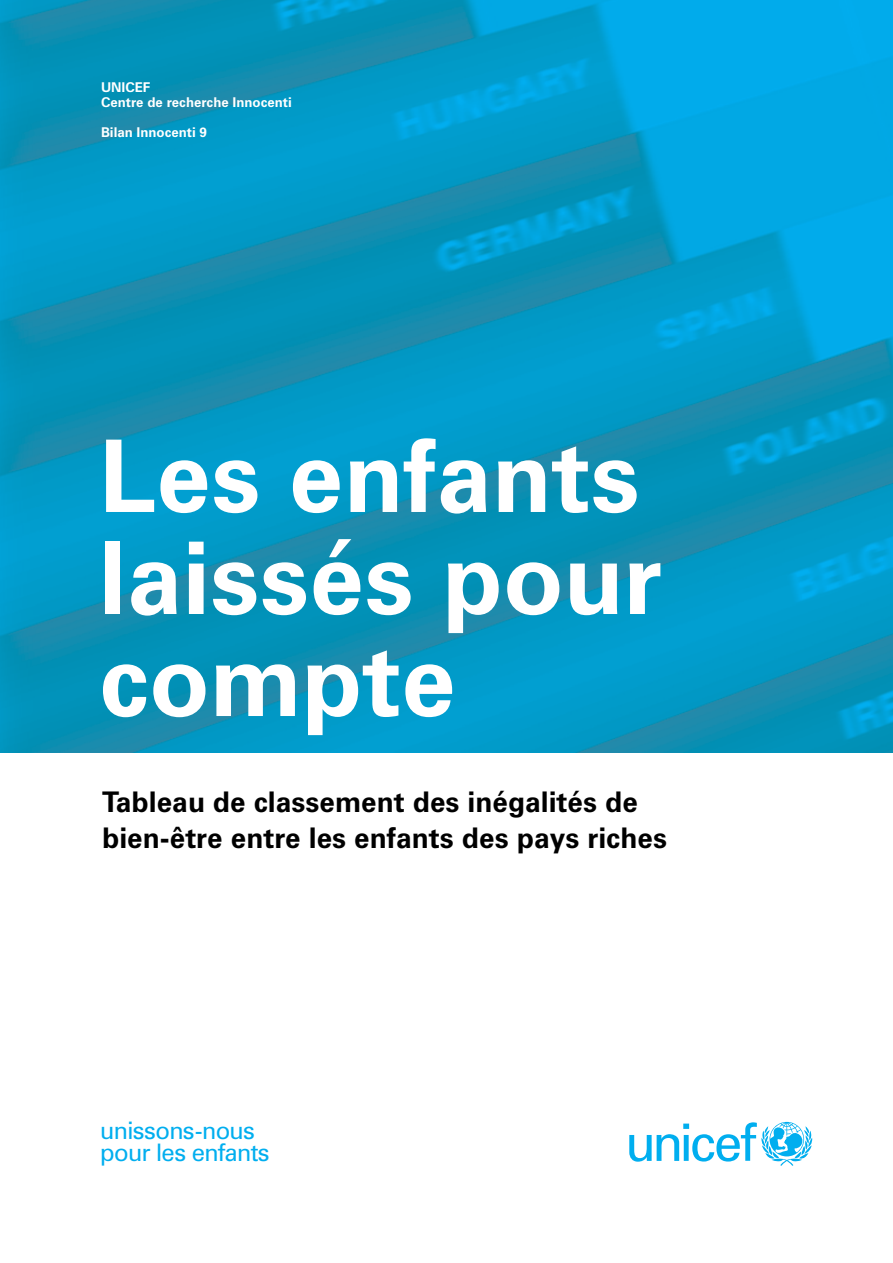
<style>
.page{position:relative;width:893px;height:1263px;background:#fff}
.page>*{position:absolute;margin:0;border:0;box-sizing:border-box;transform-origin:0 0}
.t1{font:700 100.5px/102px "Zurich BT";color:#fff}
.t2{font:700 28.5px/36px "Zurich BT";color:#000}
.t3{font:24.15px/21.8px "Zurich BT";letter-spacing:-.025em;color:#00aeef}
.t4{font:700 13.5px/15px "Zurich BT";color:#fff}
</style>
<div class="page">
<img style="left:0;top:0;width:893px;height:753px">
<svg style="left:629px;top:1122px;width:183px;height:44px"></svg>
<p class="t4" style="left:101px;top:79px;width:192px">UNICEF<br>Centre de recherche Innocenti</p>
<p class="t4" style="left:101px;top:124px;width:108px">Bilan Innocenti 9</p>
<h1 class="t1" style="left:99px;top:424px;width:565px">Les enfants laissés pour compte</h1>
<p class="t2" style="left:102px;top:783px;width:567px">Tableau de classement des inégalités de bien-être entre les enfants des pays riches</p>
<p class="t3" style="left:100px;top:1119px;width:171px">unissons-nous pour les enfants</p>
</div>
